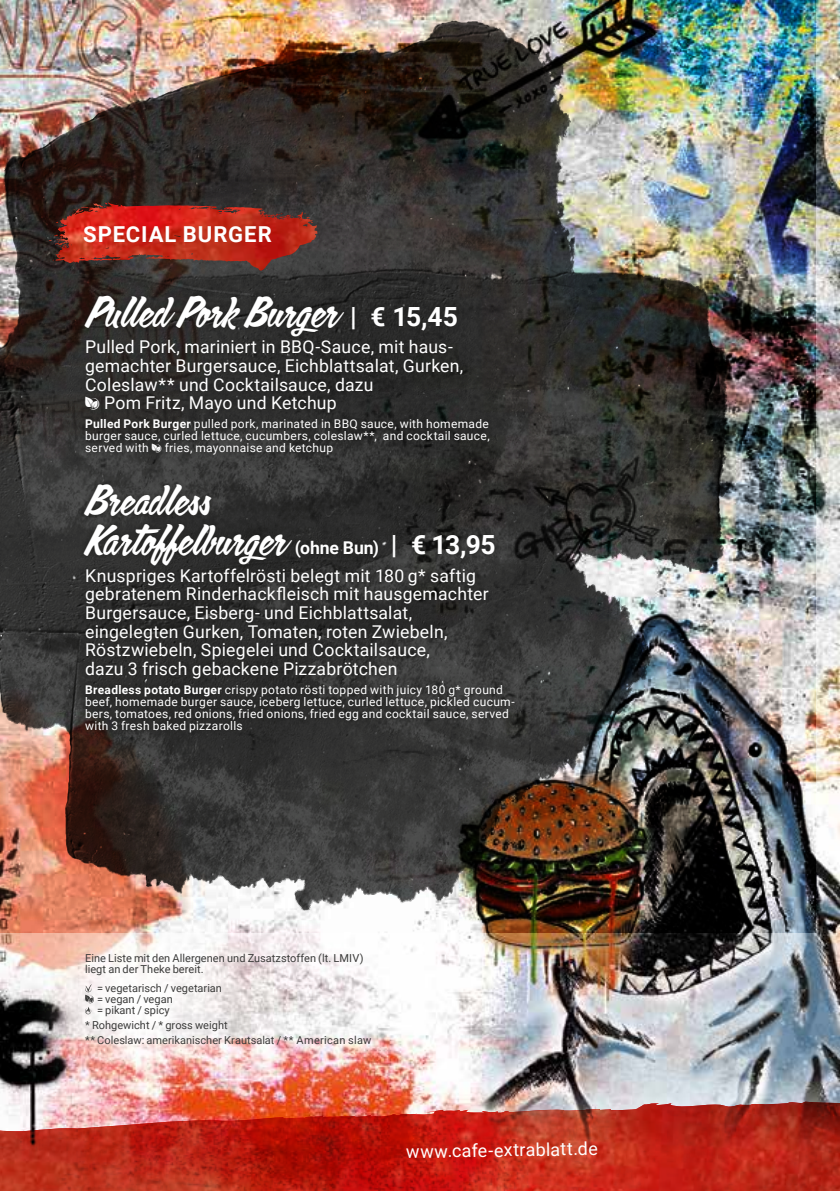
<style>
.page{position:relative;width:840px;height:1191px;background:#fff}
.page>*{position:absolute;margin:0;border:0;box-sizing:border-box;transform-origin:0 0}
.t1{font:39.6px/39.6px "Calgary Script OT";letter-spacing:.01em;color:#fff}
.t2{font:700 22px "Roboto";letter-spacing:.045em;color:#fff}
.t3{font:18px "Roboto";color:#fff}
.t4{font:17.6px/18.6px "Roboto";letter-spacing:.015em;color:#fff}
.t5{font:12px/12px "Roboto";letter-spacing:.025em;color:#fff;text-align:justify}
.t6{font:11px/11px "Roboto";color:#3b3b3a}
.s1{font-family:"Roboto";font-weight:700;font-size:26.4px}
.s2{font-family:"Celona Pikto Extrablatt"}
.s3{font-weight:700}
.s4{font-weight:700;font-size:26.4px}
</style>
<div class="page">
<img style="left:49px;top:0;width:790px;height:1101px">
<img style="left:0;top:930px;width:49px;height:171px">
<img style="left:0;top:0;width:815px;height:930px">
<img style="left:0;top:1101px;width:839px;height:90px">
<div style="left:79px;top:289px;width:416px;height:172px;background:#1a1a18;opacity:.75"></div>
<div style="left:77px;top:478px;width:443px;height:259px;background:#1a1a18;opacity:.75"></div>
<img style="left:60px;top:203px;width:51px;height:20px">
<img style="left:33px;top:902px;width:386px;height:194px">
<svg style="left:85px;top:984px;width:9px;height:30px"></svg>
<p class="t2" style="left:83px;top:219px;width:190px">SPECIAL BURGER</p>
<h1 class="t1" style="left:85px;top:293px;width:374px">Pulled Pork Burger <span class="s1">| € 15,45</span></h1>
<p class="t4" style="left:85px;top:337px;width:379px">Pulled Pork, mariniert in BBQ-Sauce, mit haus&shy;gemachter Burgersauce, Eichblattsalat, Gurken, Coleslaw** und Cocktailsauce, dazu<br><span class="s2">V</span> Pom Fritz, Mayo und Ketchup</p>
<p class="t5" style="left:85px;top:417px;width:406px"><span class="s3">Pulled Pork Burger</span> pulled pork, marinated in BBQ sauce, with homemade burger sauce, curled lettuce, cucumbers, coleslaw**, and cocktail sauce, served with <span class="s2">V</span> fries, mayonnaise and ketchup</p>
<h1 class="t1" style="left:85px;top:482px;width:202px">Breadless<br>Kartoffelburger</h1>
<p class="t4" style="left:85px;top:533px;width:412px;line-height:27.6px;text-indent:210px"><span class="s3">(ohne Bun)</span> <span class="s4">| € 13,95<br></span>Knuspriges Kartoffelrösti belegt mit 180 g* saftig</p>
<p class="t4" style="left:85px;top:584px;width:405px">gebratenem Rinderhackfleisch mit hausgemachter Burgersauce, Eisberg- und Eichblattsalat, eingelegten Gurken, Tomaten, roten Zwiebeln, Röstzwiebeln, Spiegelei und Cocktailsauce,<br>dazu 3 frisch gebackene Pizzabrötchen</p>
<p class="t5" style="left:85px;top:683px;width:431px;text-align:left"><span class="s3">Breadless potato Burger</span> crispy potato rösti topped with juicy 180 g* ground beef, homemade burger sauce, iceberg lettuce, curled lettuce, pickled cucum&shy;bers, tomatoes, red onions, fried onions, fried egg and cocktail sauce, served with 3 fresh baked pizzarolls</p>
<p class="t6" style="left:85px;top:952px;width:280px">Eine Liste mit den Allergenen und Zusatzstoffen (lt. LMIV) liegt an der Theke bereit.</p>
<p class="t6" style="left:97px;top:982px;width:126px">= vegetarisch / vegetarian = vegan / vegan<br>= pikant / spicy</p>
<p class="t6" style="left:85px;top:1017px;width:288px;line-height:15px">* Rohgewicht / * gross weight<br>** Coleslaw: amerikanischer Krautsalat / ** American slaw</p>
<p class="t3" style="left:406px;top:1139px;width:193px;rotate:-1deg">www.cafe-extrablatt.de</p>
</div>
